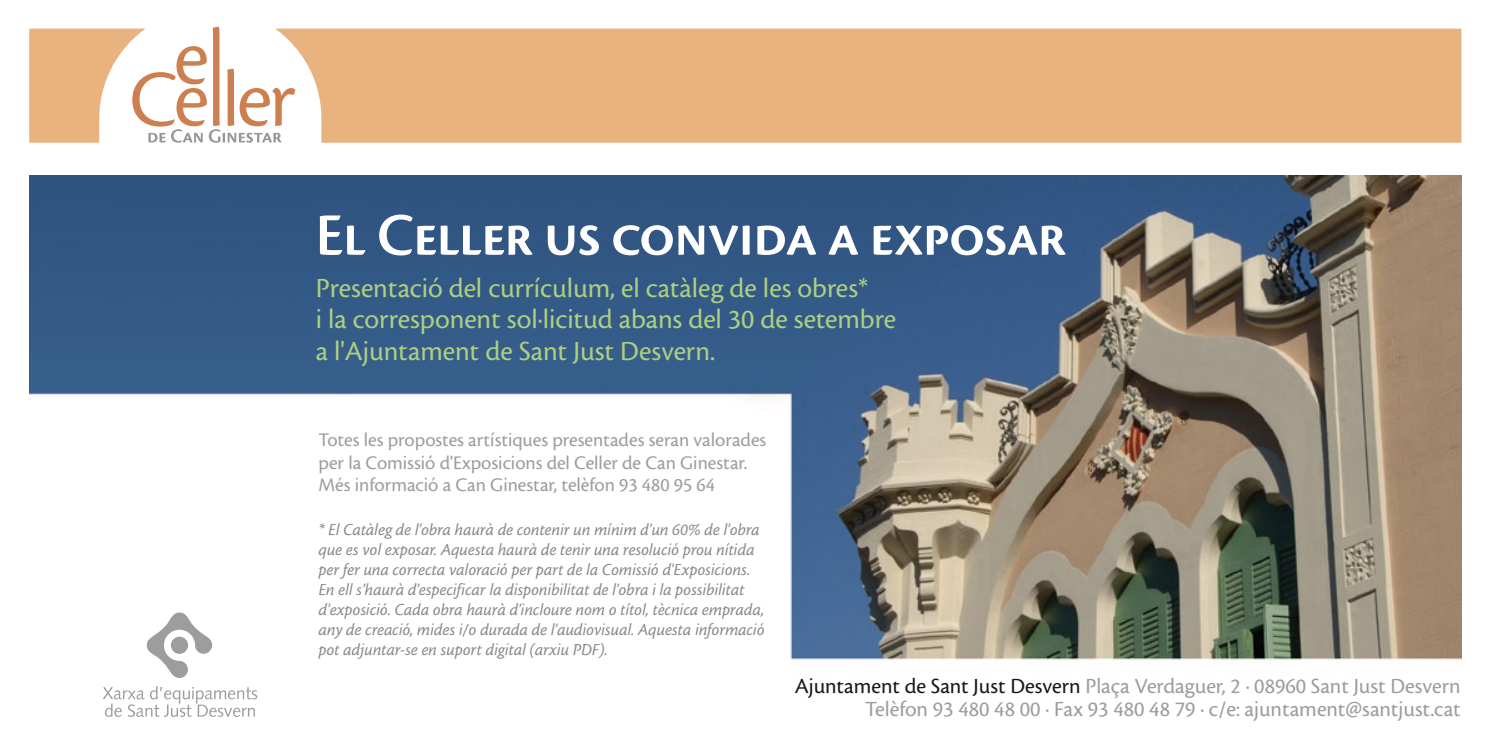
<style>
.page{position:relative;width:1489px;height:745px;background:#fff}
.page>*{position:absolute;margin:0;border:0;box-sizing:border-box;transform-origin:0 0}
.t1{font:62.5px "Cronos MM SC 574 72";color:#fff}
.t2{font:28.75px/31.2px "Cronos MM 408 11";color:#adcf82}
.t3{font:22.5px/22.5px "Cronos MM 408 11";color:#9c9d9f;text-align:right}
.t4{font:20px/22.5px "Cronos MM 408 11";color:#9c9d9f}
.t5{font:17.5px/20px "Cronos MM It 408 11";color:#87888a}
.s1{color:#1a171b}
</style>
<div class="page">
<img style="left:29px;top:175px;width:1432px;height:542px">
<svg style="left:103px;top:685px;width:154px;height:31px"></svg>
<svg style="left:147px;top:612px;width:65px;height:65px"></svg>
<svg style="left:29px;top:29px;width:1432px;height:114px;fill:#e9b380"></svg>
<h1 class="t1" style="left:316px;top:202px;width:751px">El Celler us convida a exposar</h1>
<h2 class="t2" style="left:316px;top:273px;width:581px">Presentació del currículum, el catàleg de les obres*<br>i la corresponent sol·licitud abans del 30 de setembre a l'Ajuntament de Sant Just Desvern.</h2>
<p class="t4" style="left:318px;top:429px;width:449px">Totes les propostes artístiques presentades seran valorades per la Comissió d'Exposicions del Celler de Can Ginestar.<br>Més informació a Can Ginestar, telèfon 93 480 95 64</p>
<p class="t5" style="left:318px;top:519px;width:447px">* El Catàleg de l'obra haurà de contenir un mínim d'un 60% de l'obra que es vol exposar. Aquesta haurà de tenir una resolució prou nítida per fer una correcta valoració per part de la Comissió d'Exposicions.<br>En ell s'haurà d'especificar la disponibilitat de l'obra i la possibilitat d'exposició. Cada obra haurà d'incloure nom o títol, tècnica emprada, any de creació, mides i/o durada de l'audiovisual. Aquesta informació pot adjuntar-se en suport digital (arxiu PDF).</p>
<p class="t3" style="left:794px;top:675px;width:667px"><span class="s1">Ajuntament de Sant Just Desvern</span> Plaça Verdaguer, 2 · 08960 Sant Just Desvern<br>Telèfon 93 480 48 00 · Fax 93 480 48 79 · c/e: ajuntament@santjust.cat</p>
</div>
